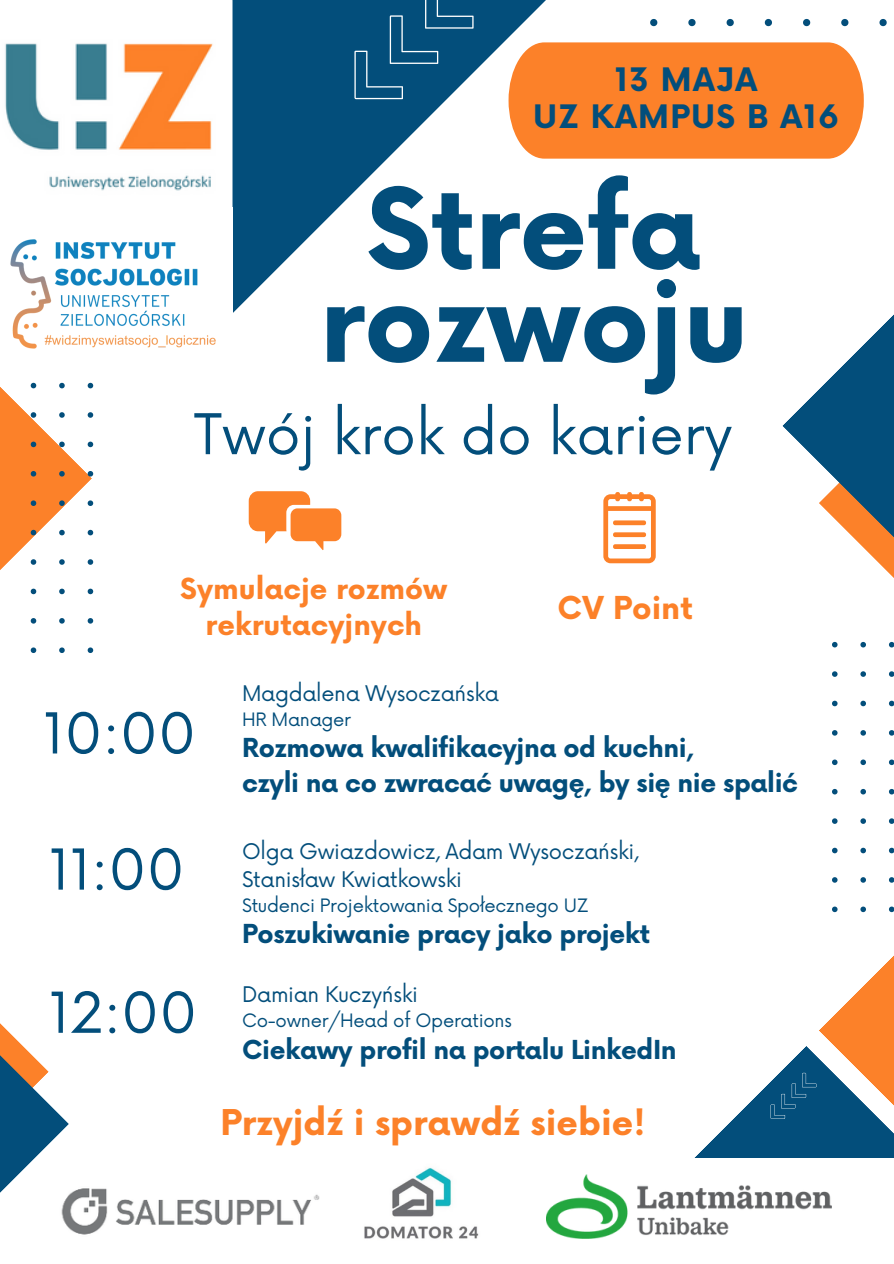
<style>
.page{position:relative;width:894px;height:1264px;background:#fff}
.page>*{position:absolute;margin:0;border:0;box-sizing:border-box;transform-origin:0 0}
.t1{font:700 109.05px/93px "Now";color:#034e7b;text-align:center}
.t2{font:54.9px "Now";color:#034e7b}
.t3{font:54.6px "Now";color:#034e7b}
.t4{font:700 34.65px "Now";color:#fc8129}
.t5{font:700 31.5px/37.2px "Now";letter-spacing:.04em;color:#034e7b;text-align:center}
.t6{font:700 30.75px "Now";color:#fc8129}
.t7{font:700 28.35px/36.2px "Now";color:#fc8129;text-align:center}
.t8{font:700 25.5px/34.8px "Now";letter-spacing:-.015em;color:#034e7b}
.t9{font:21px "Now";letter-spacing:-.015em;color:#034e7b}
.t10{font:18px "Now";letter-spacing:-.015em;color:#034e7b}
</style>
<div class="page">
<svg style="left:232px;top:0;width:155px;height:313px;fill:#034e7b"></svg>
<svg style="left:855px;top:315px;width:38px;height:38px"></svg>
<svg style="left:330px;top:0;width:557px;height:159px"></svg>
<img style="left:5px;top:43px;width:208px;height:148px">
<svg style="left:603px;top:492px;width:52px;height:71px"></svg>
<svg style="left:249px;top:491px;width:92px;height:59px"></svg>
<img style="left:364px;top:1167px;width:115px;height:72px">
<img style="left:69px;top:1188px;width:250px;height:47px">
<img style="left:546px;top:1174px;width:144px;height:64px">
<img style="left:10px;top:239px;width:206px;height:109px">
<svg style="left:0;top:319px;width:109px;height:334px"></svg>
<svg style="left:690px;top:353px;width:203px;height:882px"></svg>
<svg style="left:0;top:1023px;width:69px;height:205px"></svg>
<p class="t5" style="left:533px;top:63px;width:307px">13 MAJA<br>UZ KAMPUS B A16</p>
<h1 class="t1" style="left:319px;top:189px;width:430px">Strefa rozwoju</h1>
<p class="t3" style="left:194px;top:404px;width:540px">Twój krok do kariery</p>
<h3 class="t7" style="left:180px;top:572px;width:268px">Symulacje rozmów rekrutacyjnych</h3>
<p class="t6" style="left:557px;top:591px;width:136px">CV Point</p>
<p class="t2" style="left:43px;top:703px;width:154px">10:00</p>
<h2 class="t2" style="left:49px;top:839px;width:137px">11:00</h2>
<p class="t2" style="left:49px;top:982px;width:150px">12:00</p>
<h5 class="t9" style="left:242px;top:682px;width:258px">Magdalena Wysoczańska</h5>
<h5 class="t10" style="left:242px;top:709px;width:110px">HR Manager</h5>
<h5 class="t8" style="left:242px;top:732px;width:557px">Rozmowa kwalifikacyjna od kuchni,<br>czyli na co zwracać uwagę, by się nie spalić</h5>
<p class="t9" style="left:242px;top:839px;width:398px">Olga Gwiazdowicz, Adam Wysoczański,</p>
<h5 class="t9" style="left:242px;top:867px;width:221px">Stanisław Kwiatkowski</h5>
<p class="t10" style="left:242px;top:895px;width:348px">Studenci Projektowania Społecznego UZ</p>
<h6 class="t8" style="left:242px;top:918px;width:409px">Poszukiwanie pracy jako projekt</h6>
<p class="t9" style="left:242px;top:983px;width:177px">Damian Kuczyński</p>
<p class="t10" style="left:242px;top:1010px;width:271px">Co-owner/Head of Operations</p>
<p class="t8" style="left:242px;top:1033px;width:436px">Ciekawy profil na portalu LinkedIn</p>
<h2 class="t4" style="left:220px;top:1103px;width:426px">Przyjdź i sprawdź siebie!</h2>
</div>
